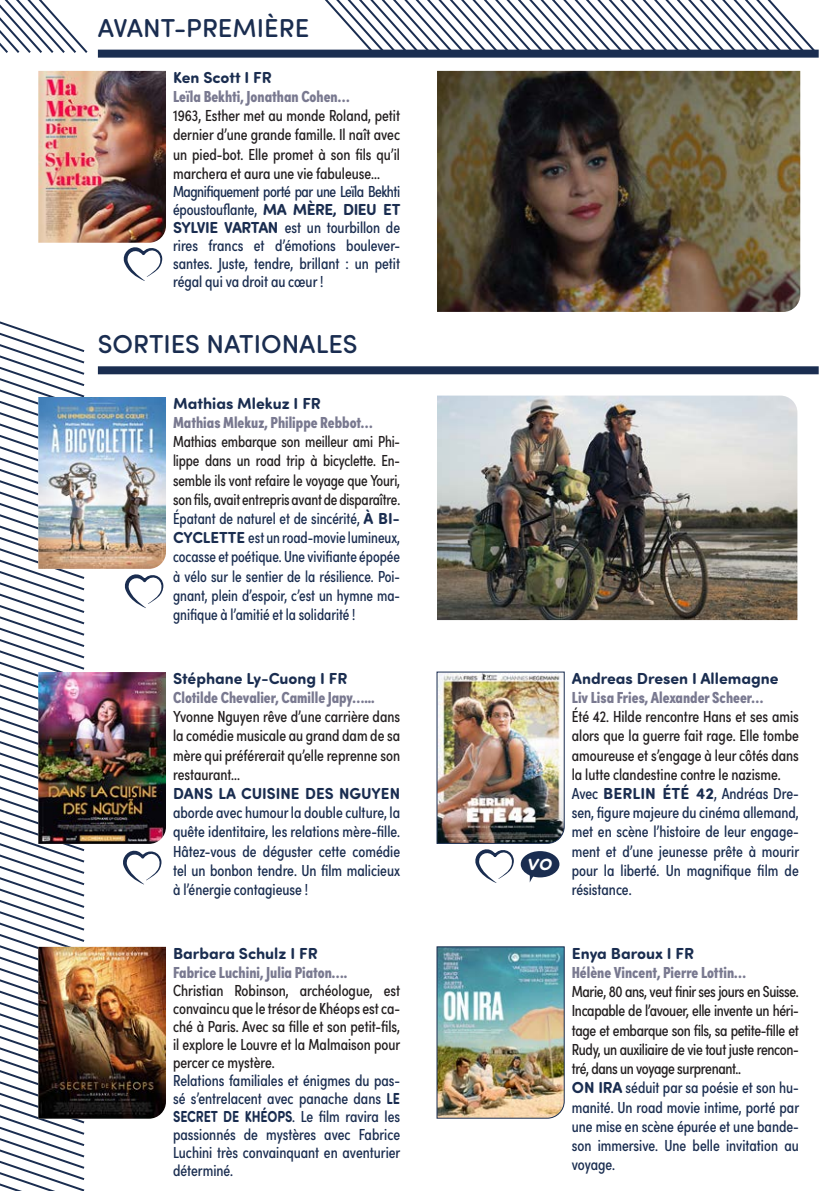
<style>
.page{position:relative;width:840px;height:1191px;background:#fff}
.page>*{position:absolute;margin:0;border:0;box-sizing:border-box;transform-origin:0 0}
.t1{font:500 26px "Sofia Pro Soft";color:#1a2d50}
.t2{font:italic 500 24px "Sofia Pro Soft";color:#fff}
.TEXTE_BLOC_SN_-_CRITIK{font:16px/19.2px "Sofia Pro Condensed";color:#1a2d50;text-align:justify}
.TEXTE_BLOC_SN_-_RÉSUMÉ{font:16px/19.2px "Sofia Pro Condensed";letter-spacing:-.01em;color:#231f20;text-align:justify}
.TEXTE_BLOC_SN_-_CASTING{font:900 16px "Sofia Pro Condensed";color:#797990}
.TEXTE_BLOC_SN_-_CRITIK-2{font:16px/19.2px "Sofia Pro Condensed";color:#231f20;text-align:justify}
.TEXTE_BLOC_SN_-_RÉALISATEUR{font:700 16px "Sofia Pro Soft";color:#1a2d50}
.s1{font-family:"Sofia Pro Soft";font-weight:700}
</style>
<div class="page">
<svg style="left:0;top:0;width:88px;height:53px"></svg>
<svg style="left:278px;top:0;width:540px;height:50px"></svg>
<div style="left:98px;top:366px;width:720px;height:8px;background:#1a2d50"></div>
<div style="left:98px;top:50px;width:720px;height:8px;background:#1a2d50"></div>
<img style="left:436px;top:946px;width:128px;height:172px">
<img style="left:437px;top:71px;width:362px;height:241px">
<img style="left:38px;top:71px;width:128px;height:210px">
<img style="left:437px;top:395px;width:360px;height:225px">
<img style="left:0;top:321px;width:166px;height:870px">
<img style="left:38px;top:946px;width:128px;height:172px">
<img style="left:436px;top:671px;width:128px;height:212px">
<p class="t1" style="left:98px;top:9px;width:213px">AVANT-PREMIÈRE</p>
<p class="TEXTE_BLOC_SN_-_RÉALISATEUR" style="left:173px;top:65px;width:100px">Ken Scott I FR</p>
<p class="TEXTE_BLOC_SN_-_CASTING" style="left:173px;top:84px;width:178px">Leïla Bekhti, Jonathan Cohen…</p>
<p class="TEXTE_BLOC_SN_-_RÉSUMÉ" style="left:173px;top:105px;width:228px">1963, Esther met au monde Roland, petit dernier d’une grande famille. Il naît avec un pied-bot. Elle promet à son fils qu’il marchera et aura une vie fabuleuse...</p>
<p class="TEXTE_BLOC_SN_-_CRITIK" style="left:173px;top:181px;width:229px;line-height:18px">Magnifiquement porté par une Leïla Bekhti époustouflante, <span class="s1">MA MÈRE, DIEU ET SYLVIE VARTAN</span> est un tourbillon de rires francs et d’émotions boulever&shy;santes. Juste, tendre, brillant : un petit régal qui va droit au cœur !</p>
<h1 class="t1" style="left:98px;top:325px;width:261px">SORTIES NATIONALES</h1>
<p class="TEXTE_BLOC_SN_-_RÉALISATEUR" style="left:173px;top:391px;width:149px">Mathias Mlekuz I FR</p>
<p class="TEXTE_BLOC_SN_-_CASTING" style="left:173px;top:410px;width:201px">Mathias Mlekuz, Philippe Rebbot…</p>
<p class="TEXTE_BLOC_SN_-_RÉSUMÉ" style="left:173px;top:431px;width:228px">Mathias embarque son meilleur ami Phi&shy;lippe dans un road trip à bicyclette. En&shy;semble ils vont refaire le voyage que Youri, son fils, avait entrepris avant de disparaître.</p>
<p class="TEXTE_BLOC_SN_-_CRITIK" style="left:173px;top:508px;width:228px">Épatant de naturel et de sincérité, <span class="s1">À BI-CYCLETTE</span> est un road-movie lumineux, cocasse et poétique. Une vivifiante épopée à vélo sur le sentier de la résilience. Poi&shy;gnant, plein d’espoir, c’est un hymne ma&shy;gnifique à l’amitié et la solidarité !</p>
<p class="TEXTE_BLOC_SN_-_RÉALISATEUR" style="left:173px;top:666px;width:176px">Stéphane Ly-Cuong I FR</p>
<p class="TEXTE_BLOC_SN_-_CASTING" style="left:173px;top:685px;width:203px">Clotilde Chevalier, Camille Japy…...</p>
<p class="TEXTE_BLOC_SN_-_RÉSUMÉ" style="left:173px;top:706px;width:228px">Yvonne Nguyen rêve d’une carrière dans la comédie musicale au grand dam de sa mère qui préférerait qu’elle reprenne son restaurant...</p>
<p class="TEXTE_BLOC_SN_-_CRITIK" style="left:173px;top:783px;width:228px"><span class="s1">DANS LA CUISINE DES NGUYEN </span>aborde avec humour la double culture, la quête identitaire, les relations mère-fille.<br>Hâtez-vous de déguster cette comédie tel un bonbon tendre. Un film malicieux à l’énergie contagieuse !</p>
<p class="TEXTE_BLOC_SN_-_RÉALISATEUR" style="left:173px;top:941px;width:146px">Barbara Schulz I FR</p>
<p class="TEXTE_BLOC_SN_-_CASTING" style="left:173px;top:959px;width:175px">Fabrice Luchini, Julia Piaton….</p>
<p class="TEXTE_BLOC_SN_-_RÉSUMÉ" style="left:173px;top:980px;width:229px;line-height:18px">Christian Robinson, archéologue, est convaincu que le trésor de Khéops est ca&shy;ché à Paris. Avec sa fille et son petit-fils, il explore le Louvre et la Malmaison pour percer ce mystère.</p>
<p class="TEXTE_BLOC_SN_-_CRITIK" style="left:173px;top:1070px;width:229px;line-height:18px">Relations familiales et énigmes du pas&shy;sé s’entrelacent avec panache dans <span class="s1">LE SECRET DE KHÉOPS</span>. Le film ravira les passionnés de mystères avec Fabrice Luchini très convainquant en aventurier déterminé.</p>
<p class="t2" style="left:526px;top:843px;width:27px">vo</p>
<p class="TEXTE_BLOC_SN_-_RÉALISATEUR" style="left:571px;top:666px;width:208px">Andreas Dresen I Allemagne</p>
<p class="TEXTE_BLOC_SN_-_CASTING" style="left:571px;top:685px;width:193px">Liv Lisa Fries, Alexander Scheer…</p>
<p class="TEXTE_BLOC_SN_-_CRITIK-2" style="left:571px;top:706px;width:228px">Été 42. Hilde rencontre Hans et ses amis alors que la guerre fait rage. Elle tombe amoureuse et s’engage à leur côtés dans la lutte clandestine contre le nazisme.</p>
<p class="TEXTE_BLOC_SN_-_CRITIK" style="left:571px;top:783px;width:229px">Avec <span class="s1">BERLIN ÉTÉ 42</span>, Andréas Dre&shy;sen, figure majeure du cinéma allemand, met en scène l’histoire de leur engage&shy;ment et d’une jeunesse prête à mourir pour la liberté. Un magnifique film de résistance.</p>
<p class="TEXTE_BLOC_SN_-_RÉALISATEUR" style="left:571px;top:941px;width:124px">Enya Baroux I FR</p>
<p class="TEXTE_BLOC_SN_-_CASTING" style="left:571px;top:960px;width:176px">Hélène Vincent, Pierre Lottin…</p>
<p class="TEXTE_BLOC_SN_-_RÉSUMÉ" style="left:571px;top:981px;width:228px">Marie, 80 ans, veut finir ses jours en Suisse.<br>Incapable de l’avouer, elle invente un héri&shy;tage et embarque son fils, sa petite-fille et Rudy, un auxiliaire de vie tout juste rencon&shy;tré, dans un voyage surprenant..</p>
<p class="TEXTE_BLOC_SN_-_CRITIK" style="left:571px;top:1077px;width:229px"><span class="s1">ON IRA</span> séduit par sa poésie et son hu&shy;manité. Un road movie intime, porté par une mise en scène épurée et une bande&shy;son immersive. Une belle invitation au voyage.</p>
</div>
